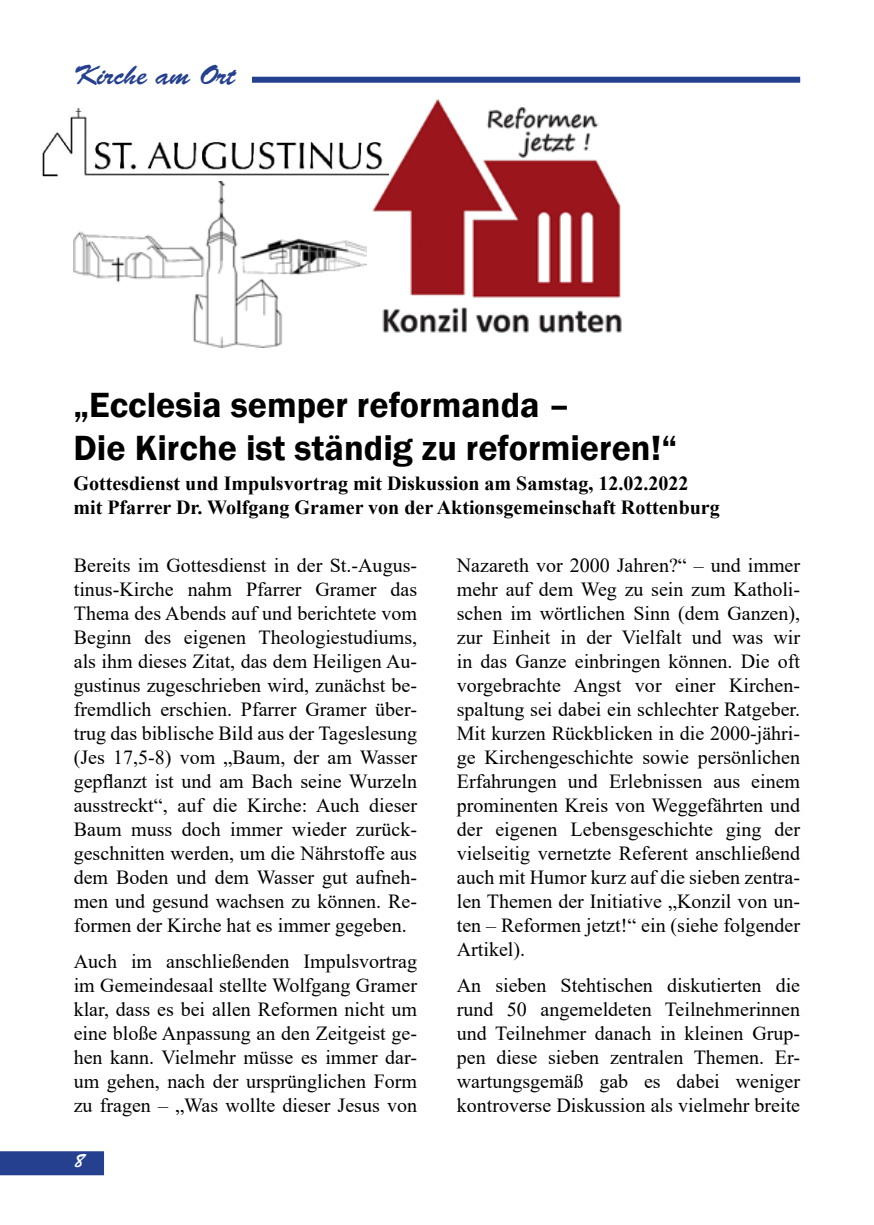
<style>
.page{position:relative;width:874px;height:1225px;background:#fff}
.page>*{position:absolute;margin:0;border:0;box-sizing:border-box;transform-origin:0 0}
.t1{font:600 36px/43.2px "Franklin Gothic";color:#000}
.t2{font:28px "Brush Script Std";color:#25408f}
.t3{font:20px/24px "Times New Roman";color:#000;text-align:justify}
.t4{font:700 20px/24px "Times New Roman";color:#000}
.t5{font:20px "Brush Script Std";color:#fff}
</style>
<div class="page">
<div style="left:0;top:1151px;width:104px;height:24px;background:#25408f"></div>
<div style="left:252px;top:77px;width:547px;height:6px;background:#25408f"></div>
<img style="left:366px;top:99px;width:256px;height:234px">
<img style="left:42px;top:107px;width:346px;height:69px">
<img style="left:73px;top:182px;width:293px;height:165px">
<h2 class="t2" style="left:73px;top:59px;width:163px">Kirche am Ort</h2>
<h1 class="t1" style="left:73px;top:384px;width:604px">„Ecclesia semper reformanda –<br>Die Kirche ist ständig zu reformieren!“</h1>
<p class="t4" style="left:73px;top:471px;width:647px">Gottesdienst und Impulsvortrag mit Diskussion am Samstag, 12.02.2022 mit Pfarrer Dr. Wolfgang Gramer von der Aktionsgemeinschaft Rottenburg</p>
<p class="t3" style="left:74px;top:553px;width:345px">Bereits im Gottesdienst in der St.-Augus&shy;tinus-Kirche nahm Pfarrer Gramer das Thema des Abends auf und berichtete vom Beginn des eigenen Theologiestudiums, als ihm dieses Zitat, das dem Heiligen Au&shy;gustinus zugeschrieben wird, zunächst be&shy;fremdlich erschien. Pfarrer Gramer über&shy;trug das biblische Bild aus der Tageslesung (Jes 17,5-8) vom „Baum, der am Wasser gepflanzt ist und am Bach seine Wurzeln ausstreckt“, auf die Kirche: Auch dieser Baum muss doch immer wieder zurück&shy;geschnitten werden, um die Nährstoffe aus dem Boden und dem Wasser gut aufneh&shy;men und gesund wachsen zu können. Re&shy;formen der Kirche hat es immer gegeben.</p>
<p class="t3" style="left:74px;top:948px;width:345px">Auch im anschließenden Impulsvortrag im Gemeindesaal stellte Wolfgang Gramer klar, dass es bei allen Reformen nicht um eine bloße Anpassung an den Zeitgeist ge&shy;hen kann. Vielmehr müsse es immer dar&shy;um gehen, nach der ursprünglichen Form zu fragen – „Was wollte dieser Jesus von</p>
<p class="t5" style="left:73px;top:1149px;width:13px">8</p>
<p class="t3" style="left:456px;top:553px;width:345px">Nazareth vor 2000 Jahren?“ – und immer mehr auf dem Weg zu sein zum Katholi&shy;schen im wörtlichen Sinn (dem Ganzen), zur Einheit in der Vielfalt und was wir in das Ganze einbringen können. Die oft vorgebrachte Angst vor einer Kirchen&shy;spaltung sei dabei ein schlechter Ratgeber.<br>Mit kurzen Rückblicken in die 2000-jähri&shy;ge Kirchengeschichte sowie persönlichen Erfahrungen und Erlebnissen aus einem prominenten Kreis von Weggefährten und der eigenen Lebensgeschichte ging der vielseitig vernetzte Referent anschließend auch mit Humor kurz auf die sieben zentra&shy;len Themen der Initiative „Konzil von un&shy;ten – Reformen jetzt!“ ein (siehe folgender Artikel).</p>
<p class="t3" style="left:456px;top:972px;width:345px">An sieben Stehtischen diskutierten die rund 50 angemeldeten Teilnehmerinnen und Teilnehmer danach in kleinen Grup&shy;pen diese sieben zentralen Themen. Er&shy;wartungsgemäß gab es dabei weniger kontroverse Diskussion als vielmehr breite</p>
</div>
